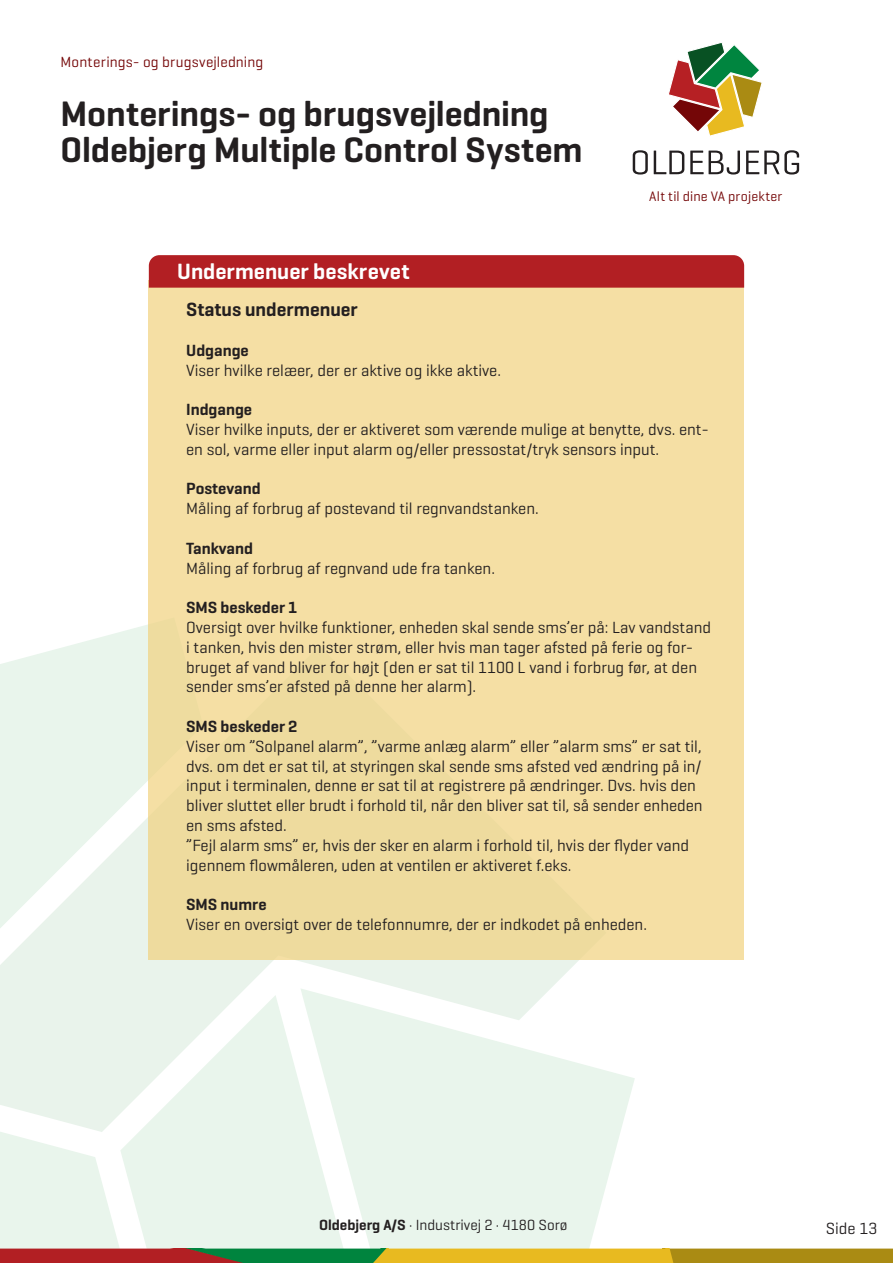
<style>
.page{position:relative;width:893px;height:1263px;background:#fff}
.page>*{position:absolute;margin:0;border:0;box-sizing:border-box;transform-origin:0 0}
.t1{font:600 36px/36px "Geogrotesque";letter-spacing:-.005em;color:#231f20}
.t2{font:600 22.5px "Geogrotesque";color:#fff}
.Brød_9pkt_på_10_8{font:600 19.5px "Geogrotesque";color:#231f20}
.Brød_9pkt_på_10_8-2{font:16.5px/19.8px "Geogrotesque";color:#231f20}
.Brød_9pkt_på_10_8-3{font:600 16.5px "Geogrotesque";color:#231f20}
.t3{font:15px "Geogrotesque";color:#231f20}
.t4{font:15px "Geogrotesque";letter-spacing:.01em;color:#740607}
.t5{font:13.95px "Geogrotesque";letter-spacing:.01em;color:#740607}
.s1{font-weight:600}
</style>
<div class="page">
<div style="left:0;top:947px;width:579px;height:171px;background:#e9f3eb"></div>
<svg style="left:106px;top:970px;width:176px;height:148px;fill:#e9f5ec"></svg>
<svg style="left:0;top:602px;width:149px;height:345px;fill:#e9f5ec"></svg>
<svg style="left:282px;top:970px;width:353px;height:148px;fill:#e9f5ec"></svg>
<svg style="left:669px;top:43px;width:93px;height:93px"></svg>
<svg style="left:633px;top:150px;width:15px;height:25px"></svg>
<svg style="left:654px;top:151px;width:30px;height:23px"></svg>
<svg style="left:690px;top:151px;width:50px;height:24px"></svg>
<svg style="left:746px;top:150px;width:53px;height:25px"></svg>
<svg style="left:0;top:1118px;width:893px;height:145px"></svg>
<div style="left:149px;top:280px;width:595px;height:680px;background:#f5dfa4"></div>
<div style="left:149px;top:255px;width:595px;height:33px;background:#b21f23"></div>
<p class="t4" style="left:61px;top:52px;width:204px">Monterings- og brugsvejledning</p>
<p class="t1" style="left:61px;top:95px;width:523px">Monterings- og brugsvejledning<br>Oldebjerg Multiple Control System</p>
<p class="t2" style="left:177px;top:258px;width:234px">Undermenuer beskrevet</p>
<p class="t5" style="left:649px;top:188px;width:135px">Alt til dine VA projekter</p>
<p class="Brød_9pkt_på_10_8" style="left:186px;top:297px;width:173px">Status undermenuer</p>
<p class="Brød_9pkt_på_10_8-3" style="left:186px;top:340px;width:64px">Udgange</p>
<p class="Brød_9pkt_på_10_8-2" style="left:186px;top:359px;width:316px">Viser hvilke relæer, der er aktive og ikke aktive.</p>
<p class="Brød_9pkt_på_10_8-3" style="left:186px;top:399px;width:67px">Indgange</p>
<p class="Brød_9pkt_på_10_8-2" style="left:186px;top:419px;width:524px">Viser hvilke inputs, der er aktiveret som værende mulige at benytte, dvs. ent&shy;en sol, varme eller input alarm og/eller pressostat/tryk sensors input.</p>
<p class="Brød_9pkt_på_10_8-3" style="left:186px;top:478px;width:76px">Postevand</p>
<p class="Brød_9pkt_på_10_8-2" style="left:186px;top:498px;width:354px">Måling af forbrug af postevand til regnvandstanken.</p>
<p class="Brød_9pkt_på_10_8-3" style="left:186px;top:538px;width:68px">Tankvand</p>
<p class="Brød_9pkt_på_10_8-2" style="left:186px;top:557px;width:310px">Måling af forbrug af regnvand ude fra tanken.</p>
<p class="Brød_9pkt_på_10_8-3" style="left:186px;top:597px;width:113px">SMS beskeder 1</p>
<p class="Brød_9pkt_på_10_8-2" style="left:186px;top:617px;width:526px">Oversigt over hvilke funktioner, enheden skal sende sms’er på: Lav vandstand i tanken, hvis den mister strøm, eller hvis man tager afsted på ferie og for&shy;bruget af vand bliver for højt (den er sat til 1100 L vand i forbrug før, at den sender sms’er afsted på denne her alarm).</p>
<p class="Brød_9pkt_på_10_8-3" style="left:186px;top:716px;width:113px">SMS beskeder 2</p>
<p class="Brød_9pkt_på_10_8-2" style="left:186px;top:736px;width:518px">Viser om ”Solpanel alarm”, ”varme anlæg alarm” eller ”alarm sms” er sat til, dvs. om det er sat til, at styringen skal sende sms afsted ved ændring på in/ input i terminalen, denne er sat til at registrere på ændringer. Dvs. hvis den bliver sluttet eller brudt i forhold til, når den bliver sat til, så sender enheden en sms afsted.</p>
<p class="Brød_9pkt_på_10_8-2" style="left:186px;top:835px;width:504px">”Fejl alarm sms” er, hvis der sker en alarm i forhold til, hvis der flyder vand igennem flowmåleren, uden at ventilen er aktiveret f.eks.</p>
<p class="Brød_9pkt_på_10_8-3" style="left:186px;top:894px;width:82px">SMS numre</p>
<p class="Brød_9pkt_på_10_8-2" style="left:186px;top:914px;width:462px">Viser en oversigt over de telefonnumre, der er indkodet på enheden.</p>
<p class="t3" style="left:319px;top:1215px;width:250px"><span class="s1">Oldebjerg A/S</span> · Industrivej 2 · 4180 Sorø</p>
<p class="Brød_9pkt_på_10_8-2" style="left:826px;top:1217px;width:53px">Side 13</p>
</div>
